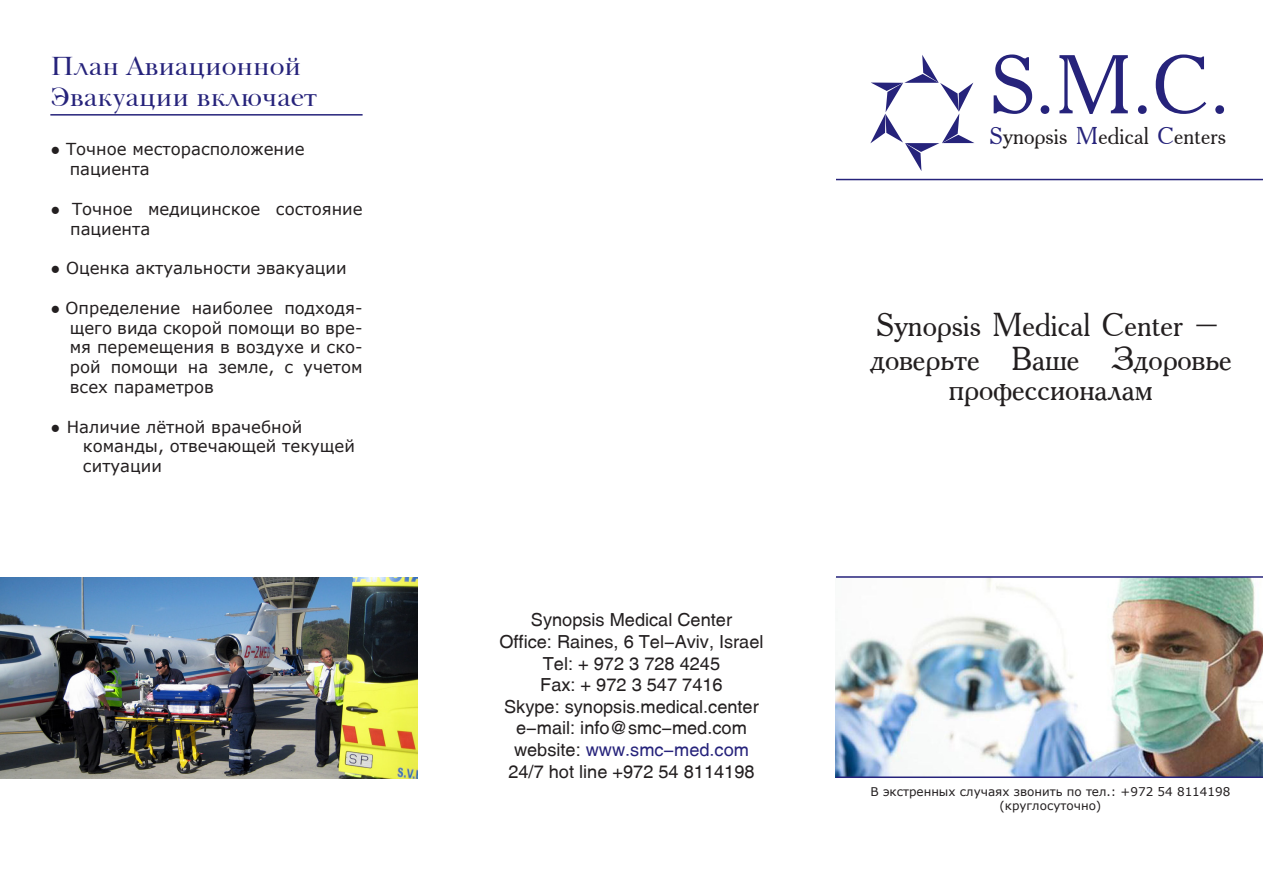
<style>
.page{position:relative;width:1263px;height:893px;background:#fff}
.page>*{position:absolute;margin:0;border:0;box-sizing:border-box;transform-origin:0 0}
.t1{font:83.1px "Academy";color:#26237b}
.t2{font:33px/30px "Academy";letter-spacing:-.005em;color:#231f20;text-align:center}
.t3{font:27px/31.5px "Baskerville";color:#26237b}
.t4{font:24.3px "Academy";color:#231f20}
.t5{font:18px "Helios";color:#231f20}
.t6{font:18px "Helios";color:#26237b}
.t7{font:16.5px/19.8px "Verdana";color:#231f20}
.t8{font:12px "Verdana";color:#231f20}
.s1{color:#231f20}
.s2{color:#26237b}
</style>
<div class="page">
<img style="left:836px;top:578px;width:427px;height:198px">
<svg style="left:870px;top:55px;width:104px;height:116px"></svg>
<hr style="left:836px;top:576px;width:427px;height:2px;background:#26237b">
<hr style="left:836px;top:179px;width:427px;height:1px;background:#26237b">
<hr style="left:836px;top:776px;width:427px;height:2px;background:#26237b">
<img style="left:0;top:578px;width:418px;height:200px">
<hr style="left:50px;top:114px;width:313px;height:2px;background:#26237b">
<p class="t3" style="left:50px;top:49px;width:268px">План Авиационной<br>Эвакуации включает</p>
<p class="t7" style="left:50px;top:139px;width:256px">● Точное месторасположение</p>
<p class="t7" style="left:70px;top:159px;width:82px">пациента</p>
<p class="t7" style="left:70px;top:198px;width:294px;text-indent:-20px">● Точное медицинское состояние пациента</p>
<p class="t7" style="left:50px;top:258px;width:298px">● Оценка актуальности эвакуации</p>
<p class="t7" style="left:70px;top:297px;width:294px;text-align:justify;text-indent:-19px">● Определение наиболее подходя&shy;щего вида скорой помощи во вре&shy;мя перемещения в воздухе и ско&shy;рой помощи на земле, с учетом всех параметров</p>
<p class="t7" style="left:50px;top:416px;width:253px">● Наличие лётной врачебной</p>
<p class="t7" style="left:83px;top:436px;width:273px">команды, отвечающей текущей</p>
<p class="t7" style="left:83px;top:456px;width:81px">ситуации</p>
<p class="t5" style="left:531px;top:610px;width:203px">Synopsis Medical Center</p>
<p class="t5" style="left:499px;top:631px;width:266px">Office: Raines, 6 Tel-Aviv, Israel</p>
<p class="t5" style="left:543px;top:653px;width:179px">Tel: + 972 3 728 4245</p>
<p class="t5" style="left:540px;top:675px;width:184px">Fax: + 972 3 547 7416</p>
<p class="t5" style="left:504px;top:696px;width:256px">Skype: synopsis.medical.center</p>
<p class="t5" style="left:516px;top:718px;width:232px">e-mail: info@smc-med.com</p>
<p class="t6" style="left:514px;top:739px;width:236px"><span class="s1">website:</span> www.smc-med.com</p>
<p class="t5" style="left:508px;top:761px;width:248px">24/7 hot line +972 54 8114198</p>
<p class="t1" style="left:990px;top:33px;width:241px">S.M.C.</p>
<p class="t4" style="left:990px;top:120px;width:238px"><span class="s2">S</span>ynopsis <span class="s2">M</span>edical <span class="s2">C</span>enters</p>
<p class="t2" style="left:876px;top:309px;width:344px">Synopsis Medical Center –</p>
<p class="t2" style="left:870px;top:344px;width:364px">доверьте Ваше Здоровье профессионалам</p>
<p class="t8" style="left:870px;top:784px;width:361px">В экстренных случаях звонить по тел.: +972 54 8114198</p>
<p class="t8" style="left:999px;top:798px;width:103px">(круглосуточно)</p>
</div>
